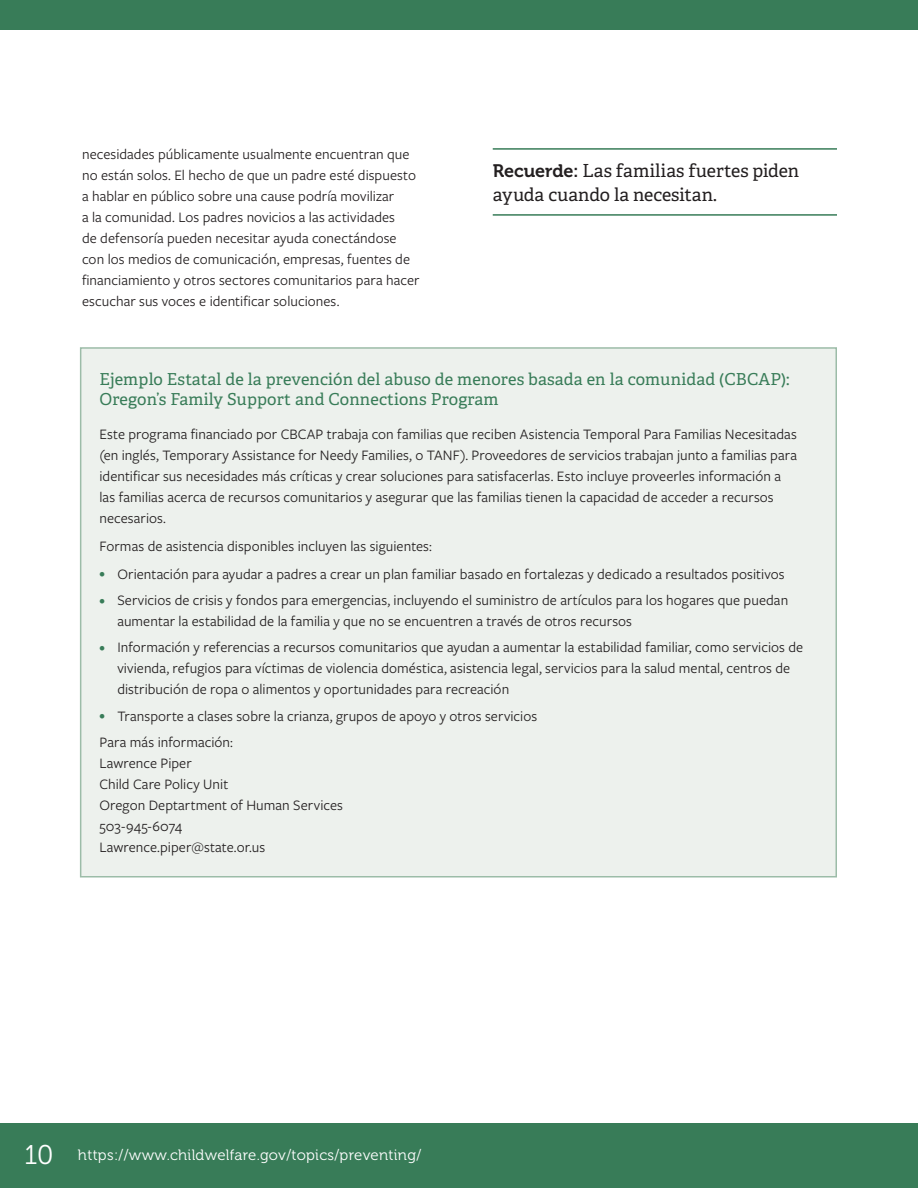
<style>
.page{position:relative;width:918px;height:1188px;background:#fff}
.page>*{position:absolute;margin:0;border:0;box-sizing:border-box;transform-origin:0 0}
.t1{font:18px/24px "Adelle PE";color:#231f20}
.t2{font:16.5px/19.8px "Adelle PE";letter-spacing:.01em;color:#387c58}
.t3{font:15px/21px "Freight Sans Pro";letter-spacing:.005em;color:#231f20}
.t4{font:15px "Museo 300";letter-spacing:.02em;color:#fff}
.s1{font-family:"Museo 700"}
.s2{font-size:12px;color:#387c58}
.s3{font-size:27px}
</style>
<div class="page">
<div style="left:0;top:1123px;width:918px;height:65px;background:#387c58"></div>
<div style="left:0;top:0;width:918px;height:29px;background:#387c58"></div>
<div style="left:81px;top:348px;width:755px;height:529px;background:#edf1ed"></div>
<hr style="left:493px;top:148px;width:344px;height:2px;background:#387c58">
<hr style="left:493px;top:214px;width:344px;height:2px;background:#387c58">
<p class="t3" style="left:82px;top:143px;width:339px">necesidades públicamente usualmente encuentran que no están solos. El hecho de que un padre esté dispuesto a hablar en público sobre una cause podría movilizar<br>a la comunidad. Los padres novicios a las actividades<br>de defensoría pueden necesitar ayuda conectándose con los medios de comunicación, empresas, fuentes de financiamiento y otros sectores comunitarios para hacer escuchar sus voces e identificar soluciones.</p>
<p class="t1" style="left:493px;top:158px;width:308px"><span class="s1">Recuerde:</span> Las familias fuertes piden ayuda cuando la necesitan.</p>
<p class="t2" style="left:99px;top:368px;width:692px">Ejemplo Estatal de la prevención del abuso de menores basada en la comunidad (CBCAP):<br>Oregon’s Family Support and Connections Program</p>
<p class="t3" style="left:99px;top:423px;width:699px">Este programa financiado por CBCAP trabaja con familias que reciben Asistencia Temporal Para Familias Necesitadas (en inglés, Temporary Assistance for Needy Families, o TANF). Proveedores de servicios trabajan junto a familias para identificar sus necesidades más críticas y crear soluciones para satisfacerlas. Esto incluye proveerles información a las familias acerca de recursos comunitarios y asegurar que las familias tienen la capacidad de acceder a recursos necesarios.</p>
<p class="t3" style="left:99px;top:535px;width:334px">Formas de asistencia disponibles incluyen las siguientes:</p>
<p class="t3" style="left:99px;top:563px;width:687px"><span class="s2">•</span> Orientación para ayudar a padres a crear un plan familiar basado en fortalezas y dedicado a resultados positivos</p>
<p class="t3" style="left:117px;top:589px;width:672px;text-indent:-18px"><span class="s2">•</span> Servicios de crisis y fondos para emergencias, incluyendo el suministro de artículos para los hogares que puedan aumentar la estabilidad de la familia y que no se encuentren a través de otros recursos</p>
<p class="t3" style="left:117px;top:636px;width:687px;text-indent:-18px"><span class="s2">•</span> Información y referencias a recursos comunitarios que ayudan a aumentar la estabilidad familiar, como servicios de vivienda, refugios para víctimas de violencia doméstica, asistencia legal, servicios para la salud mental, centros de distribución de ropa o alimentos y oportunidades para recreación</p>
<p class="t3" style="left:99px;top:705px;width:439px"><span class="s2">•</span> Transporte a clases sobre la crianza, grupos de apoyo y otros servicios</p>
<p class="t3" style="left:99px;top:731px;width:245px">Para más información:<br>Lawrence Piper<br>Child Care Policy Unit<br>Oregon Deptartment of Human Services<br>503-945-6074<br>Lawrence.piper@state.or.us</p>
<p class="t4" style="left:25px;top:1146px;width:398px"><span class="s3">10</span> https://www.childwelfare.gov/topics/preventing/</p>
</div>
